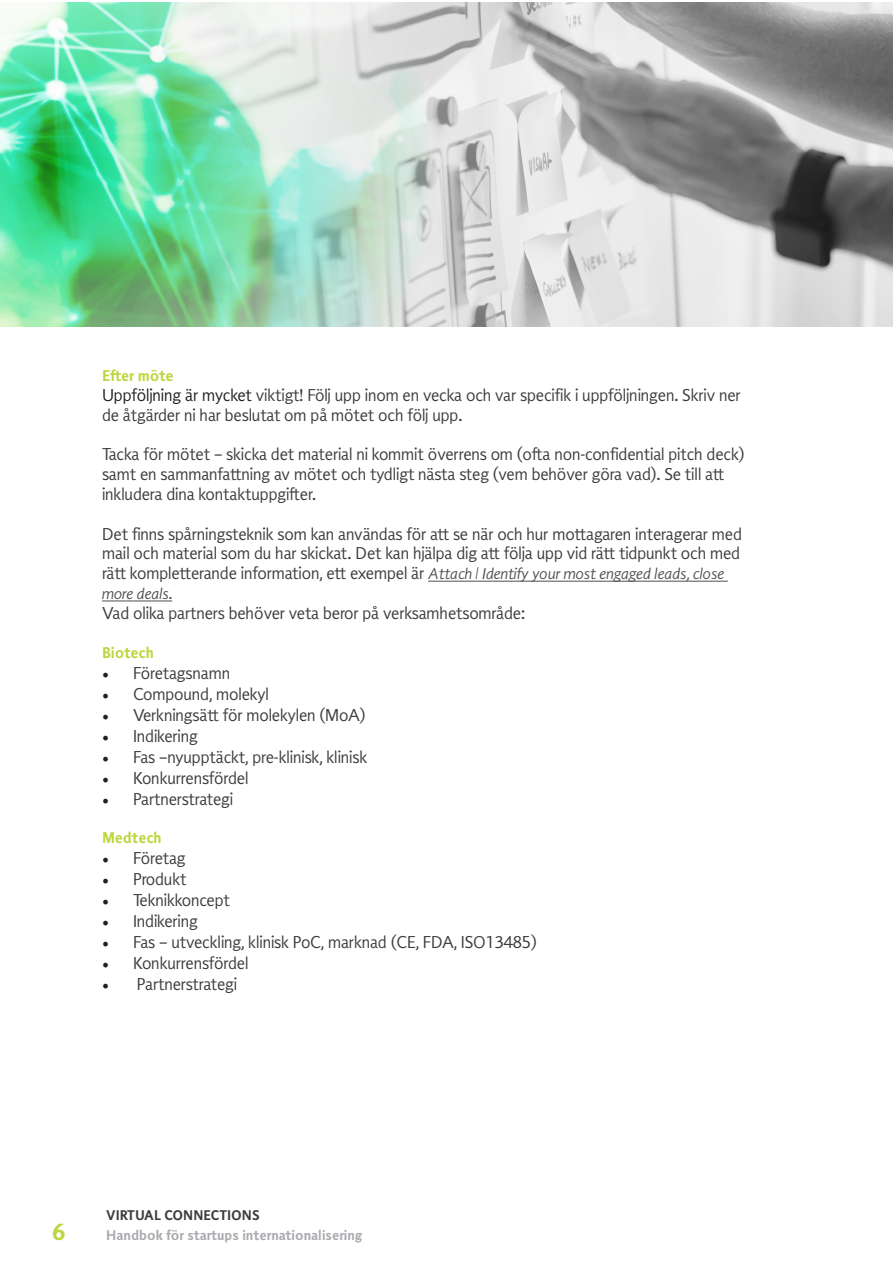
<style>
.page{position:relative;width:893px;height:1263px;background:#fff}
.page>*{position:absolute;margin:0;border:0;box-sizing:border-box;transform-origin:0 0}
.t1{font:700 22.5px "Mega";color:#bdd63e}
.t2{font:16.5px/19.8px "Mega";letter-spacing:-.01em;color:#3c3c3d}
.t3{font:700 15px "Mega";letter-spacing:-.01em;color:#bdd63e}
.t4{font:italic 15px "Mega";letter-spacing:-.01em;color:#4e4f50}
.t5{font:700 13.5px "Mega";color:#aaabaf}
.t6{font:700 13.5px "Mega";color:#3c3c3d}
.s1{color:#231f20}
.s2{font-style:italic;font-size:15px;color:#4e4f50}
.s3{font-family:"Minion Pro";font-size:18px;color:#231f20}
</style>
<div class="page">
<hr style="left:428px;top:581px;width:300px;height:1px;background:#4e4f50">
<hr style="left:102px;top:601px;width:70px;height:1px;background:#4e4f50">
<img style="left:0;top:2px;width:893px;height:325px">
<img style="left:0;top:3px;width:436px;height:323px">
<p class="t3" style="left:102px;top:367px;width:73px">Efter möte</p>
<p class="t2" style="left:102px;top:385px;width:640px"><span class="s1">Uppföljning är mycket</span> viktigt! Följ upp inom en vecka och var specifik i uppföljningen. Skriv ner de åtgärder ni har beslutat om på mötet och följ upp.</p>
<p class="t2" style="left:102px;top:444px;width:644px">Tacka för mötet – skicka det material ni kommit överrens om (ofta non-confidential pitch deck) samt en sammanfattning av mötet och tydligt nästa steg (vem behöver göra vad). Se till att inkludera dina kontaktuppgifter.</p>
<p class="t2" style="left:102px;top:523px;width:641px;text-align:justify">Det finns spårningsteknik som kan användas för att se när och hur mottagaren interagerar med mail och material som du har skickat. Det kan hjälpa dig att följa upp vid rätt tidpunkt och med rätt kompletterande information, ett exempel är <span class="s2">Attach | Identify your most engaged leads, close</span></p>
<p class="t4" style="left:102px;top:585px;width:72px">more deals.</p>
<p class="t2" style="left:102px;top:603px;width:425px">Vad olika partners behöver veta beror på verksamhetsområde:</p>
<p class="t3" style="left:102px;top:645px;width:53px">Biotech</p>
<p class="t2" style="left:102px;top:663px;width:130px"><span class="s3">•</span> Företagsnamn</p>
<p class="t2" style="left:102px;top:684px;width:168px"><span class="s3">•</span> Compound, molekyl</p>
<p class="t2" style="left:102px;top:705px;width:265px"><span class="s3">•</span> Verkningsätt för molekylen (MoA)</p>
<p class="t2" style="left:102px;top:726px;width:97px"><span class="s3">•</span> Indikering</p>
<p class="t2" style="left:102px;top:747px;width:267px"><span class="s3">•</span> Fas –nyupptäckt, pre-klinisk, klinisk</p>
<p class="t2" style="left:102px;top:768px;width:148px"><span class="s3">•</span> Konkurrensfördel</p>
<p class="t2" style="left:102px;top:789px;width:133px"><span class="s3">•</span> Partnerstrategi</p>
<p class="t3" style="left:102px;top:829px;width:61px">Medtech</p>
<p class="t2" style="left:102px;top:848px;width:85px"><span class="s3">•</span> Företag</p>
<p class="t2" style="left:102px;top:869px;width:86px"><span class="s3">•</span> Produkt</p>
<p class="t2" style="left:102px;top:890px;width:129px"><span class="s3">•</span> Teknikkoncept</p>
<p class="t2" style="left:102px;top:911px;width:97px"><span class="s3">•</span> Indikering</p>
<p class="t2" style="left:102px;top:932px;width:436px"><span class="s3">•</span> Fas – utveckling, klinisk PoC, marknad (CE, FDA, ISO13485)</p>
<p class="t2" style="left:102px;top:953px;width:148px"><span class="s3">•</span> Konkurrensfördel</p>
<p class="t2" style="left:102px;top:974px;width:137px"><span class="s3">•</span> Partnerstrategi</p>
<p class="t6" style="left:106px;top:1208px;width:155px">VIRTUAL CONNECTIONS</p>
<h1 class="t1" style="left:52px;top:1219px;width:15px">6</h1>
<p class="t5" style="left:106px;top:1227px;width:258px">Handbok för startups internationalisering</p>
</div>
